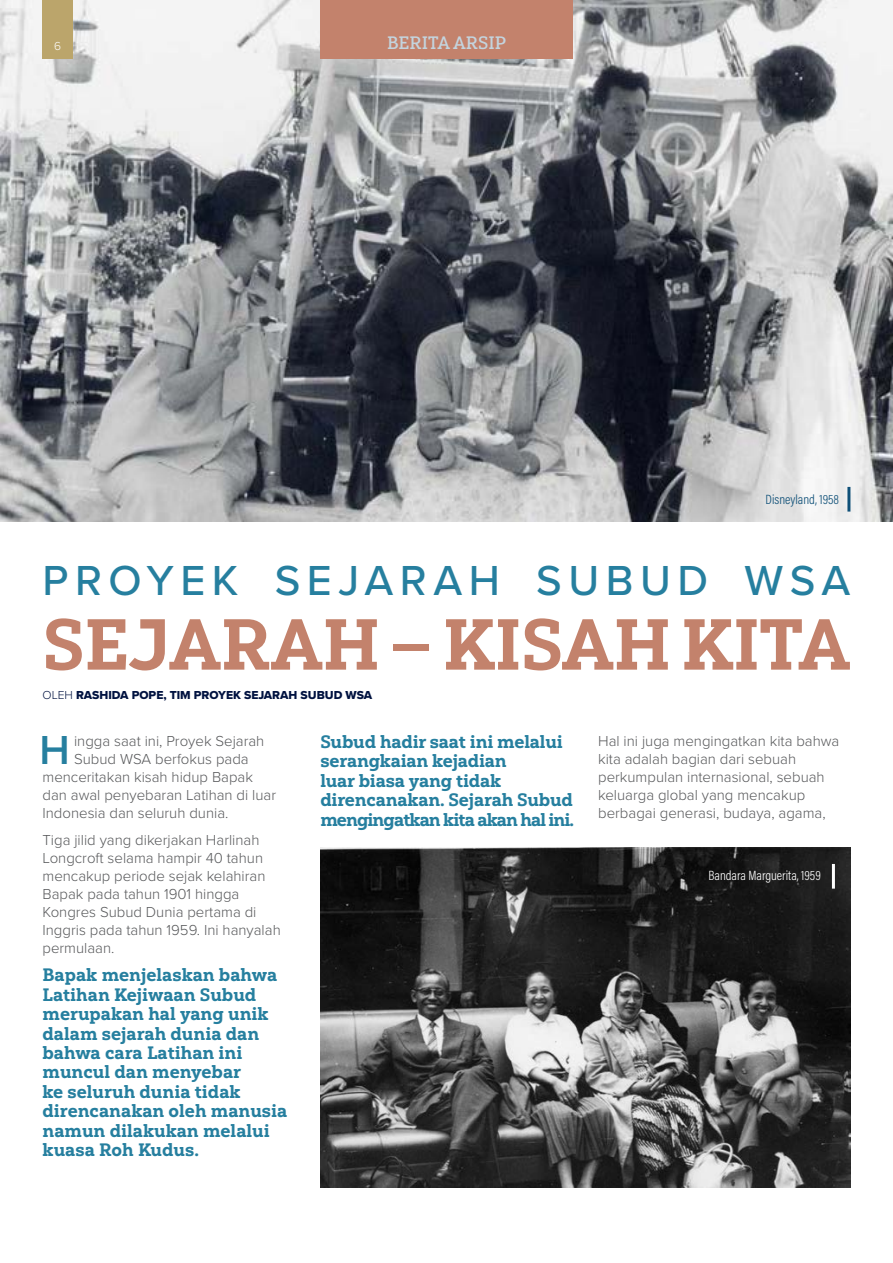
<style>
.page{position:relative;width:893px;height:1263px;background:#fff}
.page>*{position:absolute;margin:0;border:0;box-sizing:border-box;transform-origin:0 0}
.Pull_out_heading{font:72px "Yorkten Slab Nor Ex B";letter-spacing:-.01em;color:#c3826c}
.t1{font:500 43.5px "Proxima Nova";letter-spacing:.15em;color:#267f9f}
.Drop_cap_text{font:600 42px "Proxima Nova";color:#267f9f}
.Pull_out_text{font:18px/19.5px "Yorkten Slab Nor Ex B";color:#267f9f}
.t2{font:18px "Yorkten Slab Nor Med";color:#c3d4de}
.Body_text{font:300 15px/18px "Proxima Nova";color:#57585a}
.Drop_cap_text-2{font:300 15px "Proxima Nova";color:#57585a}
.Image_caption{font:300 13.5px "Acumin Pro Cond";color:#fff}
.Image_caption-2{font:300 13.5px "Acumin Pro Cond";color:#0f5078}
.Author{font:12px "Proxima Nova Extrabld";color:#001240}
.t3{font:300 12px "Proxima Nova";color:#fff}
.s1{font-family:"Proxima Nova";font-weight:300}
</style>
<div class="page">
<img style="left:0;top:0;width:893px;height:522px">
<div style="left:320px;top:0;width:252px;height:58px;background:#c3826c"></div>
<hr style="left:847px;top:487px;width:3px;height:25px;background:#0f5078">
<img style="left:320px;top:848px;width:530px;height:339px">
<hr style="left:832px;top:864px;width:3px;height:25px;background:#fff">
<div style="left:43px;top:0;width:30px;height:58px;background:#bba56b"></div>
<p class="t3" style="left:54px;top:37px;width:9px">6</p>
<p class="t2" style="left:387px;top:32px;width:121px">BERITA ARSIP</p>
<p class="Image_caption-2" style="left:766px;top:491px;width:75px">Disneyland, 1958</p>
<p class="t1" style="left:43px;top:548px;width:809px">PROYEK SEJARAH SUBUD WSA</p>
<p class="Pull_out_heading" style="left:43px;top:600px;width:809px">SEJARAH – KISAH KITA</p>
<p class="Author" style="left:43px;top:686px;width:331px"><span class="s1">OLEH</span> RASHIDA POPE, TIM PROYEK SEJARAH SUBUD WSA</p>
<p class="Drop_cap_text" style="left:40px;top:719px;width:32px">H</p>
<p class="Drop_cap_text-2" style="left:74px;top:730px;width:192px">ingga saat ini, Proyek Sejarah</p>
<p class="Pull_out_text" style="left:320px;top:731px;width:255px">Subud hadir saat ini melalui serangkaian kejadian<br>luar biasa yang tidak direncanakan. Sejarah Subud mengingatkan kita akan hal ini.</p>
<p class="Body_text" style="left:598px;top:732px;width:243px">Hal ini juga mengingatkan kita bahwa kita adalah bagian dari sebuah perkumpulan internasional, sebuah keluarga global yang mencakup berbagai generasi, budaya, agama,</p>
<p class="Drop_cap_text-2" style="left:74px;top:748px;width:176px">Subud WSA berfokus pada</p>
<p class="Drop_cap_text-2" style="left:43px;top:766px;width:212px">menceritakan kisah hidup Bapak</p>
<p class="Drop_cap_text-2" style="left:43px;top:784px;width:235px">dan awal penyebaran Latihan di luar</p>
<p class="Drop_cap_text-2" style="left:43px;top:802px;width:187px">Indonesia dan seluruh dunia.</p>
<p class="Body_text" style="left:43px;top:830px;width:240px">Tiga jilid yang dikerjakan Harlinah<br>Longcroft selama hampir 40 tahun mencakup periode sejak kelahiran<br>Bapak pada tahun 1901 hingga<br>Kongres Subud Dunia pertama di<br>Inggris pada tahun 1959. Ini hanyalah permulaan.</p>
<p class="Pull_out_text" style="left:43px;top:965px;width:246px">Bapak menjelaskan bahwa<br>Latihan Kejiwaan Subud merupakan hal yang unik dalam sejarah dunia dan bahwa cara Latihan ini muncul dan menyebar<br>ke seluruh dunia tidak direncanakan oleh manusia namun dilakukan melalui kuasa Roh Kudus.</p>
<p class="Image_caption" style="left:708px;top:867px;width:114px">Bandara Marguerita, 1959</p>
</div>
